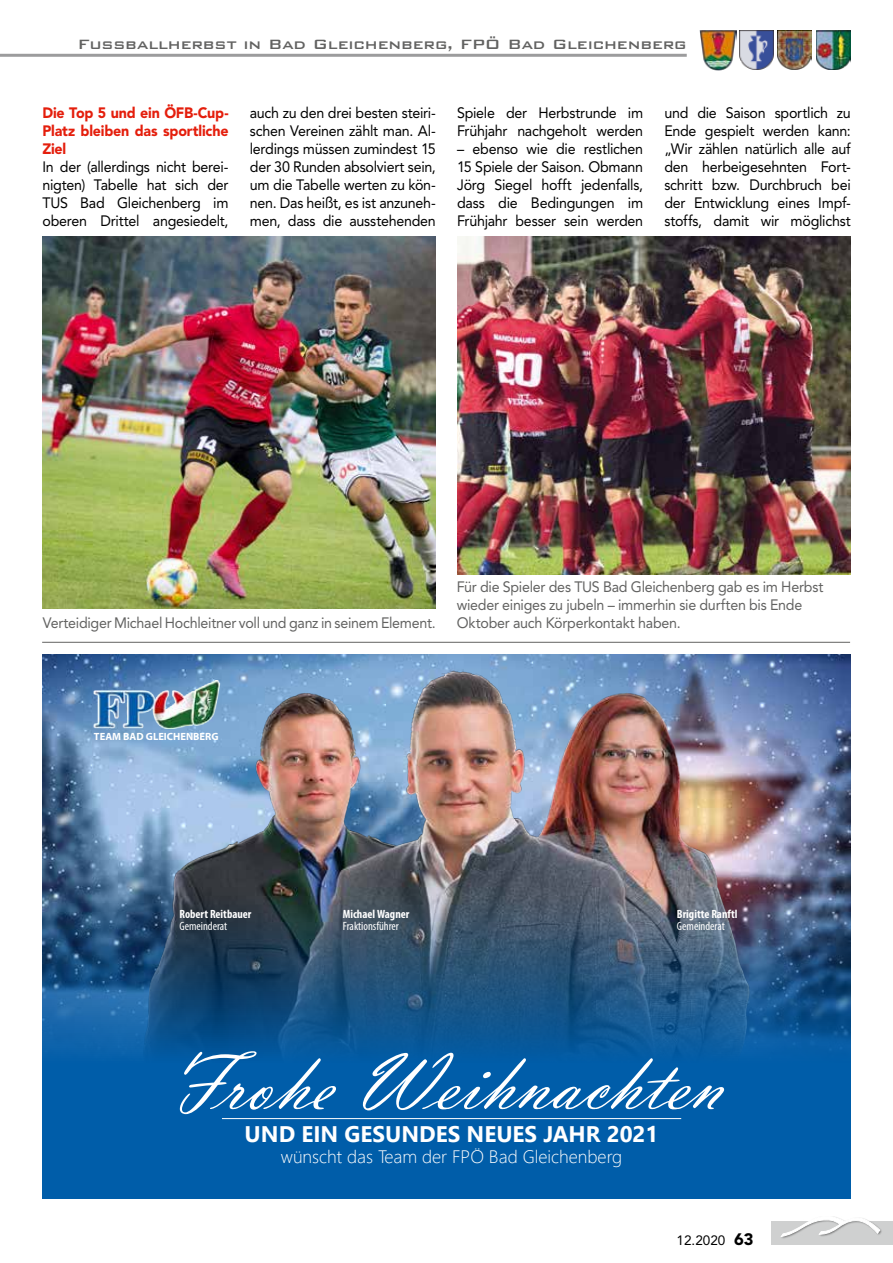
<style>
.page{position:relative;width:893px;height:1263px;background:#fff}
.page>*{position:absolute;margin:0;border:0;box-sizing:border-box;transform-origin:0 0}
.t1{font:84px "Vladimir Script";color:#fff}
.t2{font:700 22.5px "Segoe UI";color:#fff}
.t3{font:500 18px "Bank Gothic BT";letter-spacing:-.01em;color:#626261}
.t4{font:300 18px "Segoe UI";color:#fff}
.t5{font:15px/18px "Avenir LT Std";letter-spacing:-.02em;color:#000;text-align:justify;scale:.95 1}
.t6{font:15px/18px "Avenir LT Std";letter-spacing:-.02em;color:#626261;scale:.95 1}
.t7{font:900 15px/18px "Avenir LT Std";letter-spacing:-.015em;color:#e41e0c;text-align:justify;scale:.95 1}
.t8{font:13.5px "Avenir LT Std";color:#000}
.t9{font:700 condensed 12px "Myriad Pro";color:#fff}
.t10{font:condensed 12px "Myriad Pro";color:#fff}
.t11{font:700 10.5px "Myriad Pro";color:#fff}
.s1{font-weight:900;font-size:16.5px}
</style>
<div class="page">
<hr style="left:0;top:54px;width:687px;height:3px;background:#9c9c9d">
<img style="left:740px;top:31px;width:33px;height:38px">
<img style="left:816px;top:31px;width:34px;height:39px">
<img style="left:778px;top:31px;width:33px;height:39px">
<img style="left:699px;top:30px;width:37px;height:40px">
<div style="left:771px;top:1221px;width:122px;height:24px;background:#cfd0d0"></div>
<div style="left:780px;top:1216px;width:102px;height:23px;background:#000;opacity:.5"></div>
<svg style="left:781px;top:1216px;width:99px;height:20px"></svg>
<hr style="left:42px;top:642px;width:808px;height:1px;background:#626261">
<img style="left:43px;top:237px;width:393px;height:372px">
<img style="left:457px;top:237px;width:393px;height:338px">
<img style="left:43px;top:654px;width:807px;height:545px">
<hr style="left:222px;top:1118px;width:459px;height:1px;background:#fff">
<img style="left:87px;top:681px;width:143px;height:47px">
<p class="t3" style="left:77px;top:35px;width:611px">Fußballherbst in Bad Gleichenberg, FPÖ Bad Gleichenberg</p>
<p class="t7" style="left:43px;top:104px;width:197px">Die Top 5 und ein ÖFB-Cup-Platz bleiben das sportliche Ziel</p>
<p class="t5" style="left:43px;top:158px;width:197px">In der (allerdings nicht berei&shy;nigten) Tabelle hat sich der TUS Bad Gleichenberg im oberen Drittel angesiedelt,</p>
<p class="t5" style="left:250px;top:104px;width:197px">auch zu den drei besten steiri&shy;schen Vereinen zählt man. Al&shy;lerdings müssen zumindest 15 der 30 Runden absolviert sein, um die Tabelle werten zu kön&shy;nen. Das heißt, es ist anzuneh&shy;men, dass die ausstehenden</p>
<p class="t5" style="left:457px;top:104px;width:197px">Spiele der Herbstrunde im<br>Frühjahr nachgeholt werden</p>
<p class="t5" style="left:457px;top:140px;width:197px">– ebenso wie die restlichen 15 Spiele der Saison. Obmann Jörg Siegel hofft jedenfalls, dass die Bedingungen im Frühjahr besser sein werden</p>
<p class="t5" style="left:664px;top:104px;width:198px">und die Saison sportlich zu Ende gespielt werden kann: „Wir zählen natürlich alle auf den herbeigesehnten Fort&shy;schritt bzw. Durchbruch bei der Entwicklung eines Impf&shy;stoffs, damit wir möglichst</p>
<p class="t6" style="left:43px;top:614px;width:415px">Verteidiger Michael Hochleitner voll und ganz in seinem Element.</p>
<p class="t6" style="left:457px;top:578px;width:387px">Für die Spieler des TUS Bad Gleichenberg gab es im Herbst wieder einiges zu jubeln – immerhin sie durften bis Ende<br>Oktober auch Körperkontakt haben.</p>
<p class="t11" style="left:94px;top:729px;width:126px">TEAM BAD GLEICHENBERG</p>
<p class="t9" style="left:179px;top:906px;width:73px">Robert Reitbauer</p>
<p class="t10" style="left:179px;top:918px;width:49px">Gemeinderat</p>
<p class="t9" style="left:343px;top:906px;width:68px">Michael Wagner</p>
<p class="t10" style="left:343px;top:918px;width:58px">Fraktionsführer</p>
<p class="t9" style="left:677px;top:906px;width:62px">Brigitte Ranftl</p>
<p class="t10" style="left:677px;top:918px;width:49px">Gemeinderat</p>
<h1 class="t1" style="left:166px;top:1033px;width:558px">Frohe Weihnachten</h1>
<h2 class="t2" style="left:245px;top:1113px;width:415px">UND EIN GESUNDES NEUES JAHR 2021</h2>
<p class="t4" style="left:281px;top:1140px;width:343px">wünscht das Team der FPÖ Bad Gleichenberg</p>
<p class="t8" style="left:677px;top:1232px;width:79px">12.2020 <span class="s1">63</span></p>
</div>
